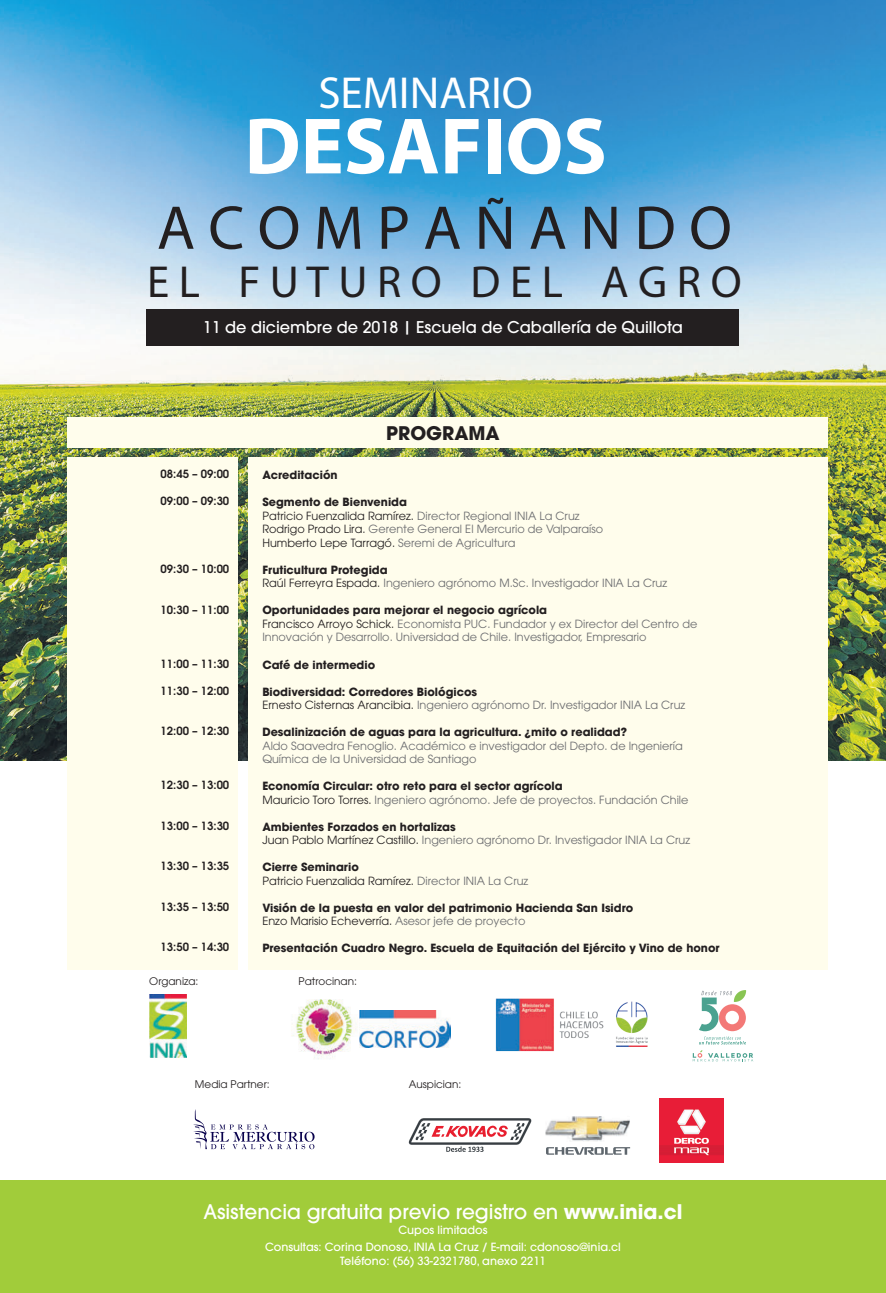
<style>
.page{position:relative;width:886px;height:1293px;background:#fff}
.page>*{position:absolute;margin:0;border:0;box-sizing:border-box;transform-origin:0 0}
.t1{font:700 80.62px "Myriad Pro";color:#fff}
.t2{font:62.25px "Myriad Pro";color:#231f20}
.t3{font:45px "Myriad Pro";color:#231f20}
.t4{font:45px "Myriad Pro";color:#fff}
.t5{font:500 20px "Avant Garde";color:#fff}
.t6{font:700 18.62px "Avant Garde";color:#231f20}
.t7{font:500 16.12px "Avant Garde";color:#fff}
.t8{font:11.25px/13.5px "Avant Garde";color:#6c6d70}
.t9{font:700 11.25px/13.5px "Avant Garde";color:#231f20}
.t10{font:600 11.25px "Avant Garde";color:#231f20}
.t11{font:500 11.25px/17.5px "Avant Garde";color:#fff;text-align:center}
.t12{font:11.25px/13.5px "Avant Garde";color:#231f20}
.t13{font:10.5px "Avant Garde";color:#231f20}
.s1{font-weight:700;color:#231f20}
.s2{color:#231f20}
.s3{font-weight:700}
.s4{color:#6c6d70}
.s5{font-weight:400}
.s6{font-weight:400;color:#6c6d70}
</style>
<div class="page">
<img style="left:0;top:0;width:886px;height:760px">
<div style="left:147px;top:310px;width:592px;height:36px;background:#231f20"></div>
<div style="left:0;top:1180px;width:886px;height:112px;background:#a1cc3a"></div>
<div style="left:68px;top:417px;width:760px;height:31px;background:#fffdec"></div>
<div style="left:248px;top:457px;width:580px;height:512px;background:#fffdec"></div>
<div style="left:68px;top:457px;width:170px;height:512px;background:#fffdec"></div>
<img style="left:149px;top:994px;width:38px;height:63px">
<svg style="left:193px;top:1109px;width:122px;height:40px"></svg>
<img style="left:291px;top:999px;width:82px;height:60px">
<img style="left:359px;top:1010px;width:91px;height:37px">
<svg style="left:699px;top:990px;width:47px;height:54px"></svg>
<svg style="left:693px;top:1050px;width:60px;height:11px"></svg>
<svg style="left:546px;top:1147px;width:84px;height:7px"></svg>
<svg style="left:408px;top:1118px;width:123px;height:33px"></svg>
<img style="left:659px;top:1098px;width:64px;height:64px">
<img style="left:545px;top:1116px;width:85px;height:25px">
<img style="left:495px;top:998px;width:153px;height:54px">
<h3 class="t4" style="left:318px;top:65px;width:216px">SEMINARIO</h3>
<h1 class="t1" style="left:244px;top:94px;width:364px">DESAFIOS</h1>
<h2 class="t2" style="left:157px;top:189px;width:576px">A C O M P A Ñ A N D O</h2>
<h3 class="t3" style="left:147px;top:254px;width:596px">E L F U T U R O D E L A G R O</h3>
<h3 class="t7" style="left:203px;top:317px;width:482px">11 de diciembre de 2018 | Escuela de Caballería de Quillota</h3>
<p class="t10" style="left:161px;top:467px;width:70px">08:45 – 09:00</p>
<p class="t10" style="left:161px;top:494px;width:70px">09:00 – 09:30</p>
<p class="t10" style="left:161px;top:561px;width:70px">09:30 – 10:00</p>
<p class="t10" style="left:161px;top:602px;width:70px">10:30 – 11:00</p>
<p class="t10" style="left:161px;top:656px;width:70px">11:00 – 11:30</p>
<p class="t10" style="left:161px;top:683px;width:70px">11:30 – 12:00</p>
<p class="t10" style="left:161px;top:723px;width:70px">12:00 – 12:30</p>
<p class="t10" style="left:161px;top:777px;width:70px">12:30 – 13:00</p>
<p class="t10" style="left:161px;top:818px;width:70px">13:00 – 13:30</p>
<p class="t10" style="left:161px;top:858px;width:70px">13:30 – 13:35</p>
<p class="t10" style="left:161px;top:899px;width:70px">13:35 – 13:50</p>
<p class="t10" style="left:161px;top:939px;width:70px">13:50 – 14:30</p>
<h3 class="t6" style="left:386px;top:420px;width:115px">PROGRAMA</h3>
<p class="t9" style="left:262px;top:468px;width:77px">Acreditación</p>
<p class="t8" style="left:262px;top:495px;width:342px"><span class="s1">Segmento de Bienvenida<br></span><span class="s2">Patricio Fuenzalida Ramírez.</span> Director Regional INIA La Cruz <span class="s2">Rodrigo Prado Lira.</span> Gerente General El Mercurio de Valparaíso <span class="s2">Humberto Lepe Tarragó.</span> Seremi de Agricultura</p>
<p class="t8" style="left:262px;top:563px;width:406px"><span class="s1">Fruticultura Protegida<br></span><span class="s2">Raúl Ferreyra Espada.</span> Ingeniero agrónomo M.Sc. Investigador INIA La Cruz</p>
<p class="t8" style="left:262px;top:603px;width:437px"><span class="s1">Oportunidades para mejorar el negocio agrícola<br></span><span class="s2">Francisco Arroyo Schick.</span> Economista PUC. Fundador y ex Director del Centro de<br>Innovación y Desarrollo. Universidad de Chile. Investigador, Empresario</p>
<p class="t9" style="left:262px;top:657px;width:114px">Café de intermedio</p>
<p class="t8" style="left:262px;top:684px;width:424px"><span class="s1">Biodiversidad: Corredores Biológicos<br></span><span class="s2">Ernesto Cisternas Arancibia.</span> Ingeniero agrónomo Dr. Investigador INIA La Cruz</p>
<p class="t9" style="left:262px;top:725px;width:366px">Desalinización de aguas para la agricultura. ¿mito o realidad?</p>
<p class="t8" style="left:262px;top:738px;width:422px">Aldo Saavedra Fenoglio. Académico e investigador del Depto. de Ingeniería<br>Química de la Universidad de Santiago</p>
<p class="t8" style="left:262px;top:779px;width:428px"><span class="s1">Economía Circular: otro reto para el sector agrícola<br></span><span class="s2">Mauricio Toro Torres.</span> Ingeniero agrónomo. Jefe de proyectos. Fundación Chile</p>
<p class="t8" style="left:262px;top:819px;width:429px"><span class="s1">Ambientes Forzados en hortalizas<br></span><span class="s2">Juan Pablo Martínez Castillo.</span> Ingeniero agrónomo Dr. Investigador INIA La Cruz</p>
<p class="t12" style="left:262px;top:860px;width:268px"><span class="s3">Cierre Seminario<br></span>Patricio Fuenzalida Ramírez. <span class="s4">Director INIA La Cruz</span></p>
<p class="t9" style="left:262px;top:900px;width:372px">Visión de la puesta en valor del patrimonio Hacienda San Isidro<br><span class="s5">Enzo Marisio Echeverría.</span> <span class="s6">Asesor jefe de proyecto</span></p>
<p class="t9" style="left:262px;top:941px;width:459px">Presentación Cuadro Negro. Escuela de Equitación del Ejército y Vino de honor</p>
<p class="t13" style="left:149px;top:974px;width:51px">O gr a n az i :</p>
<p class="t13" style="left:299px;top:974px;width:60px">aP or t c ni a n :</p>
<p class="t13" style="left:195px;top:1078px;width:76px">M e d ai aP nt r e : r</p>
<p class="t13" style="left:409px;top:1078px;width:54px">Auspician:</p>
<h3 class="t5" style="left:203px;top:1198px;width:481px">Asistencia gratuita previo registro en <span class="s3">www.inia.cl</span></h3>
<p class="t11" style="left:265px;top:1220px;width:357px">Cupos limitados<br>Consultas: Corina Donoso, INIA La Cruz / E-mail: cdonoso@inia.cl</p>
<p class="t11" style="left:340px;top:1251px;width:207px">Teléfono: (56) 33-2321780, anexo 2211</p>
</div>
